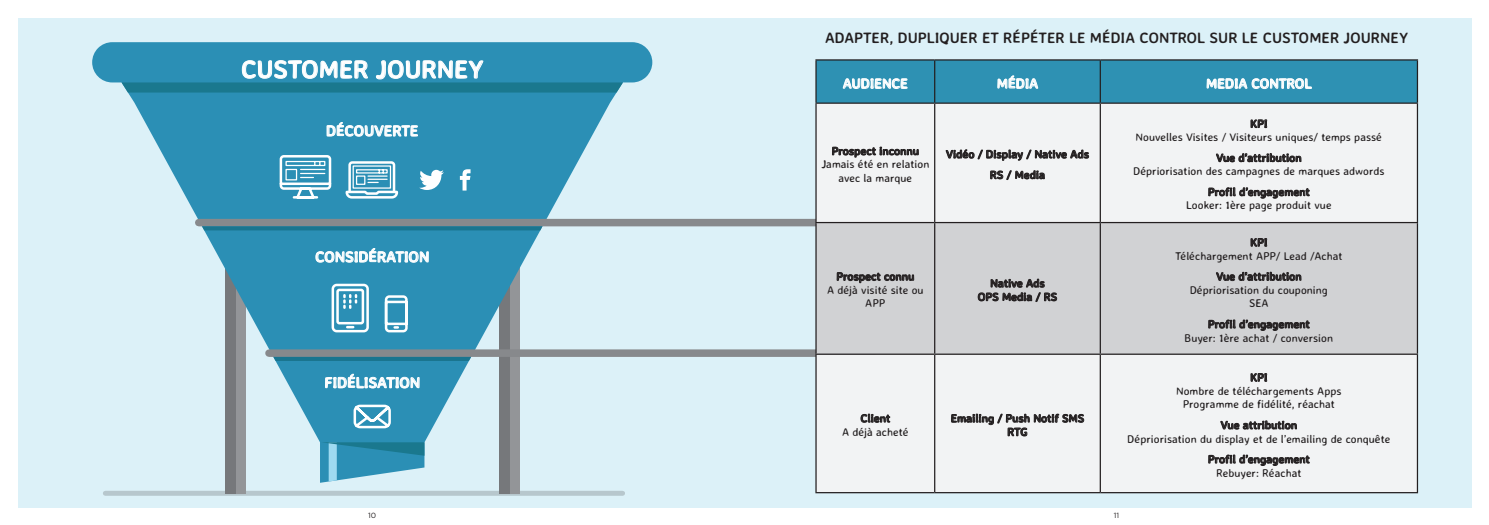
<style>
.page{position:relative;width:1489px;height:525px;background:#fff}
.page>*{position:absolute;margin:0;border:0;box-sizing:border-box;transform-origin:0 0}
.t1{font:700 25px "Averia Sans Libre";color:#fff}
.t2{font:700 15px "Averia Sans Libre";color:#231f20}
.t3{font:700 15px "Averia Sans Libre";color:#fff}
.t4{font:700 13.75px "Averia Sans Libre";color:#fff}
.t5{font:11.25px/13.5px "Averia Sans Libre";color:#231f20;text-align:center}
.t6{font:700 11.25px "Averia Sans Libre";color:#231f20}
.t7{font:7.5px "Gotham";color:#231f20}
</style>
<div class="page">
<div style="left:18px;top:18px;width:1452px;height:489px;background:#dcf1f8"></div>
<div style="left:105px;top:490px;width:517px;height:5px;background:#b7c7cd"></div>
<div style="left:499px;top:186px;width:10px;height:307px;background:#76787b"></div>
<div style="left:225px;top:186px;width:10px;height:307px;background:#76787b"></div>
<svg style="left:92px;top:42px;width:560px;height:440px"></svg>
<svg style="left:321px;top:442px;width:103px;height:39px;background:#4b9fbd"></svg>
<svg style="left:327px;top:122px;width:91px;height:14px"></svg>
<svg style="left:316px;top:248px;width:112px;height:14px;background:#76b6cf"></svg>
<svg style="left:325px;top:374px;width:94px;height:14px"></svg>
<div style="left:199px;top:219px;width:672px;height:7px;background:#87898c"></div>
<div style="left:269px;top:349px;width:602px;height:8px;background:#87898c"></div>
<div style="left:816px;top:104px;width:600px;height:387px;background:#f2f3f4"></div>
<div style="left:816px;top:223px;width:600px;height:130px;background:#d1d2d4"></div>
<hr style="left:815px;top:59px;width:119px;height:2px;background:#231f20">
<hr style="left:815px;top:61px;width:1px;height:41px;background:#231f20">
<hr style="left:934px;top:59px;width:166px;height:2px;background:#231f20">
<hr style="left:1100px;top:59px;width:317px;height:2px;background:#231f20">
<hr style="left:815px;top:102px;width:119px;height:2px;background:#231f20">
<hr style="left:815px;top:104px;width:1px;height:118px;background:#231f20">
<hr style="left:934px;top:102px;width:166px;height:2px;background:#231f20">
<hr style="left:934px;top:104px;width:1px;height:118px;background:#231f20">
<hr style="left:1100px;top:102px;width:317px;height:2px;background:#231f20">
<hr style="left:1099px;top:104px;width:1px;height:118px;background:#231f20">
<hr style="left:1416px;top:104px;width:1px;height:118px;background:#231f20">
<hr style="left:815px;top:222px;width:119px;height:1px;background:#231f20">
<hr style="left:815px;top:223px;width:1px;height:130px;background:#231f20">
<hr style="left:934px;top:222px;width:166px;height:1px;background:#231f20">
<hr style="left:934px;top:223px;width:1px;height:130px;background:#231f20">
<hr style="left:1100px;top:222px;width:317px;height:1px;background:#231f20">
<hr style="left:1099px;top:223px;width:1px;height:130px;background:#231f20">
<hr style="left:1416px;top:223px;width:1px;height:130px;background:#231f20">
<hr style="left:815px;top:353px;width:119px;height:1px;background:#231f20">
<hr style="left:815px;top:354px;width:1px;height:137px;background:#231f20">
<hr style="left:934px;top:353px;width:166px;height:1px;background:#231f20">
<hr style="left:934px;top:354px;width:1px;height:137px;background:#231f20">
<hr style="left:1100px;top:353px;width:317px;height:1px;background:#231f20">
<hr style="left:1099px;top:354px;width:1px;height:137px;background:#231f20">
<hr style="left:1416px;top:354px;width:1px;height:137px;background:#231f20">
<hr style="left:815px;top:491px;width:119px;height:2px;background:#231f20">
<hr style="left:934px;top:491px;width:166px;height:2px;background:#231f20">
<hr style="left:1100px;top:491px;width:317px;height:2px;background:#231f20">
<svg style="left:816px;top:60px;width:601px;height:43px;background:#3591b1"></svg>
<svg style="left:832px;top:147px;width:86px;height:10px"></svg>
<svg style="left:945px;top:149px;width:143px;height:11px;background:#9e9d9e"></svg>
<svg style="left:990px;top:170px;width:54px;height:10px"></svg>
<svg style="left:1250px;top:119px;width:16px;height:9px"></svg>
<svg style="left:1216px;top:153px;width:85px;height:9px"></svg>
<svg style="left:1208px;top:187px;width:101px;height:11px"></svg>
<svg style="left:836px;top:272px;width:77px;height:11px"></svg>
<svg style="left:977px;top:279px;width:79px;height:22px;background:#949395"></svg>
<svg style="left:1250px;top:238px;width:16px;height:8px"></svg>
<svg style="left:1216px;top:272px;width:85px;height:9px"></svg>
<svg style="left:1208px;top:319px;width:101px;height:11px"></svg>
<svg style="left:860px;top:413px;width:30px;height:10px"></svg>
<svg style="left:951px;top:413px;width:132px;height:23px;background:#c2c1c2"></svg>
<svg style="left:1250px;top:373px;width:16px;height:8px"></svg>
<svg style="left:1220px;top:420px;width:76px;height:9px"></svg>
<svg style="left:1208px;top:454px;width:101px;height:11px"></svg>
<svg style="left:273px;top:357px;width:198px;height:4px"></svg>
<svg style="left:202px;top:226px;width:340px;height:4px"></svg>
<svg style="left:352px;top:403px;width:40px;height:27px"></svg>
<svg style="left:330px;top:282px;width:40px;height:51px;background:#7ab8d0"></svg>
<svg style="left:383px;top:294px;width:26px;height:39px"></svg>
<svg style="left:278px;top:154px;width:54px;height:46px;background:#74b5ce"></svg>
<svg style="left:344px;top:160px;width:55px;height:40px;background:#7dbad1"></svg>
<svg style="left:419px;top:170px;width:25px;height:20px"></svg>
<svg style="left:460px;top:169px;width:10px;height:21px"></svg>
<svg style="left:121px;top:42px;width:502px;height:50px;background:#3290b1"></svg>
<p class="t1" style="left:241px;top:53px;width:244px">CUSTOMER JOURNEY</p>
<p class="t3" style="left:326px;top:121px;width:94px">DÉCOUVERTE</p>
<p class="t3" style="left:315px;top:247px;width:116px">CONSIDÉRATION</p>
<p class="t3" style="left:324px;top:373px;width:97px">FIDÉLISATION</p>
<p class="t2" style="left:825px;top:28px;width:584px">ADAPTER, DUPLIQUER ET RÉPÉTER LE MÉDIA CONTROL SUR LE CUSTOMER JOURNEY</p>
<p class="t4" style="left:842px;top:75px;width:67px">AUDIENCE</p>
<p class="t4" style="left:996px;top:75px;width:43px">MÉDIA</p>
<p class="t4" style="left:1205px;top:75px;width:107px">MEDIA CONTROL</p>
<p class="t6" style="left:831px;top:144px;width:89px">Prospect inconnu</p>
<p class="t5" style="left:821px;top:157px;width:109px">Jamais été en relation avec la marque</p>
<p class="t6" style="left:945px;top:147px;width:145px">Vidéo / Display / Native Ads</p>
<p class="t6" style="left:989px;top:167px;width:57px">RS / Media</p>
<p class="t6" style="left:836px;top:269px;width:79px">Prospect connu</p>
<p class="t5" style="left:827px;top:283px;width:98px">A déjà visité site ou<br>APP</p>
<p class="t6" style="left:990px;top:276px;width:56px">Native Ads</p>
<p class="t6" style="left:977px;top:289px;width:81px">OPS Media / RS</p>
<p class="t6" style="left:860px;top:411px;width:31px">Client</p>
<p class="t5" style="left:842px;top:424px;width:68px">A déjà acheté</p>
<p class="t6" style="left:950px;top:411px;width:135px">Emailing / Push Notif SMS</p>
<p class="t6" style="left:1007px;top:424px;width:22px">RTG</p>
<p class="t6" style="left:1250px;top:116px;width:19px">KPI</p>
<p class="t5" style="left:1135px;top:130px;width:248px">Nouvelles Visites / Visiteurs uniques/ temps passé</p>
<p class="t6" style="left:1215px;top:150px;width:87px">Vue d’attribution</p>
<p class="t5" style="left:1132px;top:164px;width:253px">Dépriorisation des campagnes de marques adwords</p>
<p class="t6" style="left:1207px;top:185px;width:103px">Profil d’engagement</p>
<p class="t5" style="left:1186px;top:198px;width:147px">Looker: 1ère page produit vue</p>
<p class="t6" style="left:1250px;top:235px;width:19px">KPI</p>
<p class="t5" style="left:1174px;top:249px;width:169px">Téléchargement APP/ Lead /Achat</p>
<p class="t6" style="left:1215px;top:269px;width:87px">Vue d’attribution</p>
<p class="t5" style="left:1189px;top:283px;width:140px">Dépriorisation du couponing</p>
<p class="t5" style="left:1248px;top:296px;width:21px">SEA</p>
<p class="t6" style="left:1207px;top:317px;width:103px">Profil d’engagement</p>
<p class="t5" style="left:1184px;top:330px;width:150px">Buyer: 1ère achat / conversion</p>
<p class="t6" style="left:1250px;top:370px;width:19px">KPI</p>
<p class="t5" style="left:1176px;top:384px;width:167px">Nombre de téléchargements Apps</p>
<p class="t5" style="left:1182px;top:397px;width:154px">Programme de fidélité, réachat</p>
<p class="t6" style="left:1220px;top:417px;width:78px">Vue attribution</p>
<p class="t5" style="left:1127px;top:431px;width:264px">Dépriorisation du display et de l’emailing de conquête</p>
<p class="t6" style="left:1207px;top:452px;width:103px">Profil d’engagement</p>
<p class="t5" style="left:1215px;top:465px;width:87px">Rebuyer: Réachat</p>
<p class="t7" style="left:368px;top:510px;width:10px">10</p>
<p class="t7" style="left:1113px;top:510px;width:7px">11</p>
</div>
